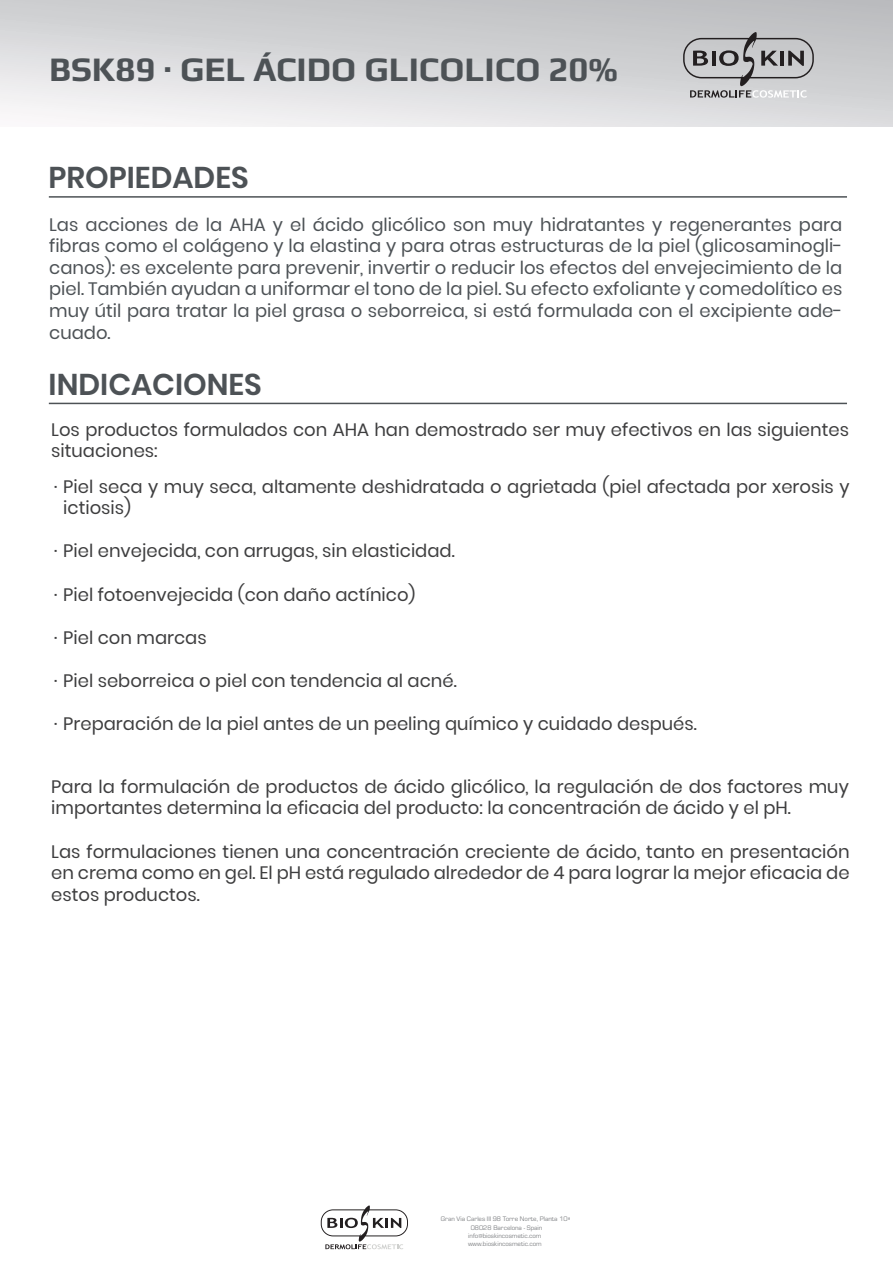
<style>
.page{position:relative;width:893px;height:1263px;background:#fff}
.page>*{position:absolute;margin:0;border:0;box-sizing:border-box;transform-origin:0 0}
.t1{font:700 34.5px "Play";color:#4d5256}
.t2{font:600 30px "Poppins";color:#4d5256}
.t3{font:18px/21.6px "Poppins";color:#3e3e3f}
.t4{font:18px/21.6px "Poppins";color:#4d5256;text-align:justify}
.t5{font:6.75px/8.1px "Eurostile";color:#808285;text-align:center}
</style>
<div class="page">
<svg style="left:1px;top:0;width:892px;height:127px;background:#d7d7d9"></svg>
<svg style="left:321px;top:1205px;width:87px;height:44px"></svg>
<svg style="left:683px;top:32px;width:131px;height:66px;background:#aeaeaf"></svg>
<hr style="left:49px;top:196px;width:798px;height:2px;background:#4d5256">
<hr style="left:49px;top:403px;width:798px;height:1px;background:#4d5256">
<h1 class="t1" style="left:49px;top:48px;width:570px">BSK89 · GEL ÁCIDO GLICOLICO 20%</h1>
<h2 class="t2" style="left:49px;top:160px;width:202px">PROPIEDADES</h2>
<p class="t4" style="left:49px;top:214px;width:795px">Las acciones de la AHA y el ácido glicólico son muy hidratantes y regenerantes para fibras como el colágeno y la elastina y para otras estructuras de la piel (glicosaminogli&shy;canos): es excelente para prevenir, invertir o reducir los efectos del envejecimiento de la piel. También ayudan a uniformar el tono de la piel. Su efecto exfoliante y comedolítico es muy útil para tratar la piel grasa o seborreica, si está formulada con el excipiente ade&shy;cuado.</p>
<h2 class="t2" style="left:49px;top:367px;width:215px">INDICACIONES</h2>
<p class="t3" style="left:51px;top:419px;width:799px">Los productos formulados con AHA han demostrado ser muy efectivos en las siguientes situaciones:</p>
<p class="t3" style="left:63px;top:475px;width:788px;text-indent:-9px">· Piel seca y muy seca, altamente deshidratada o agrietada (piel afectada por xerosis y ictiosis)</p>
<p class="t3" style="left:54px;top:540px;width:402px">· Piel envejecida, con arrugas, sin elasticidad.</p>
<p class="t3" style="left:54px;top:583px;width:363px">· Piel fotoenvejecida (con daño actínico)</p>
<p class="t3" style="left:54px;top:627px;width:154px">· Piel con marcas</p>
<p class="t3" style="left:54px;top:670px;width:404px">· Piel seborreica o piel con tendencia al acné.</p>
<p class="t3" style="left:54px;top:713px;width:644px">· Preparación de la piel antes de un peeling químico y cuidado después.</p>
<p class="t3" style="left:51px;top:776px;width:799px">Para la formulación de productos de ácido glicólico, la regulación de dos factores muy importantes determina la eficacia del producto: la concentración de ácido y el pH.</p>
<p class="t3" style="left:51px;top:841px;width:800px;text-align:justify">Las formulaciones tienen una concentración creciente de ácido, tanto en presentación en crema como en gel. El pH está regulado alrededor de 4 para lograr la mejor eficacia de estos productos.</p>
<p class="t5" style="left:441px;top:1215px;width:131px">Gran Via Carles III 98 Torre Norte, Planta 10ª<br>08028 Barcelona - Spain info@bioskincosmetic.com www.bioskincosmetic.com</p>
</div>
